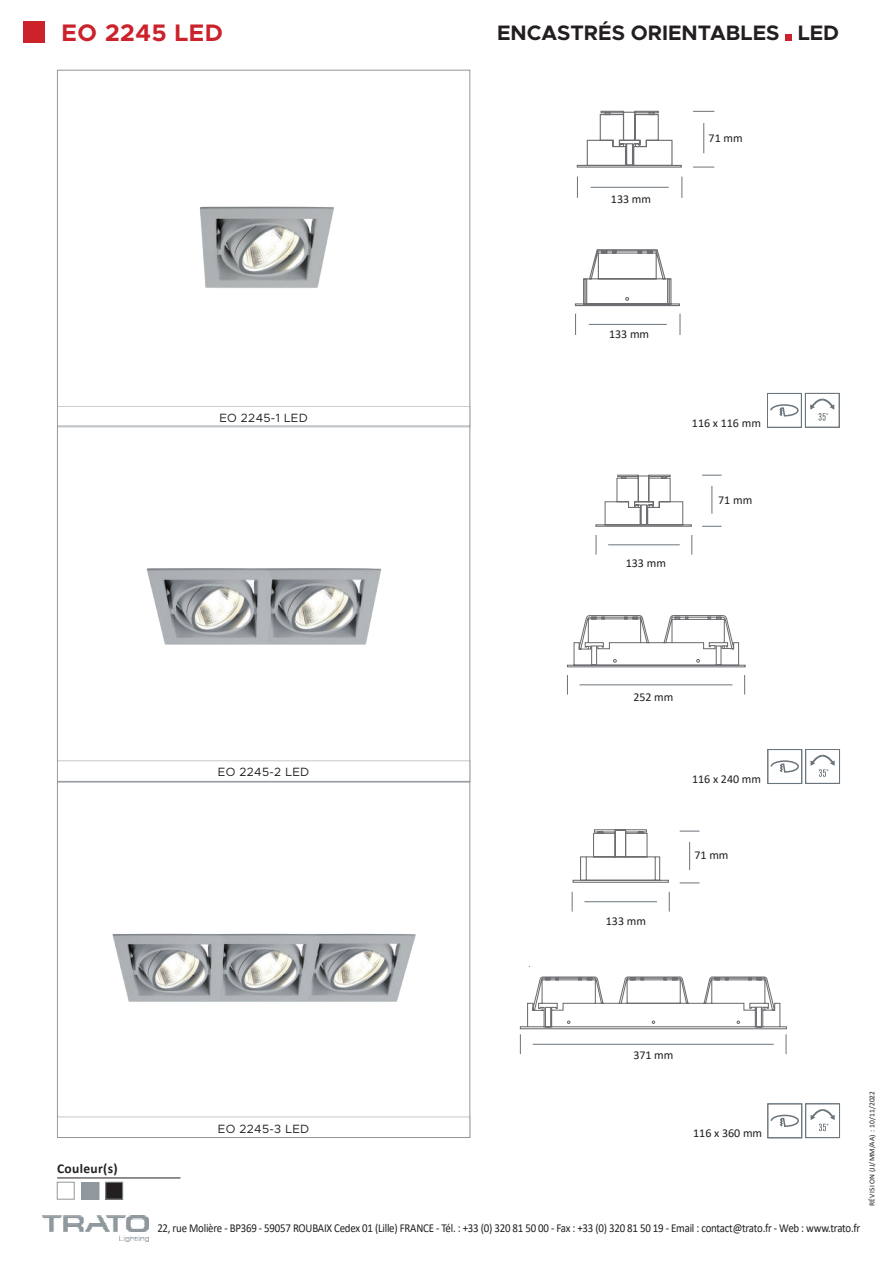
<style>
.page{position:relative;width:893px;height:1263px;background:#fff}
.page>*{position:absolute;margin:0;border:0;box-sizing:border-box;transform-origin:0 0}
.t1{font:700 24px "Metropolis";letter-spacing:.025em;color:#cb222c}
.t2{font:700 21px "Metropolis";color:#231f20}
.t3{font:700 13.5px "Calibri";letter-spacing:.025em;color:#231f20}
.t4{font:12.15px "Calibri";letter-spacing:-.02em;color:#231f20;scale:.9 1}
.t5{font:12px "Calibri";color:#1e1d20}
.t6{font:12px "Metropolis";letter-spacing:.025em;color:#231f20}
.t7{font:7.5px "Calibri";letter-spacing:.02em;color:#231f20}
</style>
<div class="page">
<img style="left:42px;top:1215px;width:106px;height:27px">
<img style="left:99px;top:568px;width:330px;height:193px">
<div style="left:23px;top:21px;width:22px;height:22px;background:#cb222c"></div>
<div style="left:785px;top:34px;width:7px;height:6px;background:#cb222c"></div>
<img style="left:89px;top:933px;width:349px;height:184px">
<img style="left:199px;top:206px;width:135px;height:82px">
<div style="left:57px;top:406px;width:413px;height:21px;border:1px solid #90979d"></div>
<div style="left:57px;top:1117px;width:413px;height:21px;border:1px solid #90979d"></div>
<hr style="left:57px;top:1178px;width:123px;height:1px;background:#231f20">
<div style="left:57px;top:1182px;width:17px;height:17px;border:1px solid #90979d"></div>
<div style="left:82px;top:1182px;width:17px;height:17px;background:#90979d"></div>
<div style="left:106px;top:1182px;width:17px;height:17px;background:#231f20"></div>
<div style="left:106px;top:1182px;width:17px;height:17px;border:1px solid #90979d"></div>
<svg style="left:810px;top:398px;width:25px;height:23px"></svg>
<div style="left:805px;top:393px;width:34px;height:34px;border:1px solid #6a747b"></div>
<svg style="left:770px;top:404px;width:29px;height:13px"></svg>
<div style="left:767px;top:393px;width:34px;height:34px;border:1px solid #6a747b"></div>
<hr style="left:589px;top:324px;width:78px;height:1px;background:#6a747b">
<svg style="left:575px;top:314px;width:1px;height:21px"></svg>
<svg style="left:680px;top:314px;width:1px;height:21px"></svg>
<hr style="left:703px;top:123px;width:1px;height:30px;background:#6a747b">
<svg style="left:693px;top:167px;width:21px;height:1px"></svg>
<svg style="left:693px;top:111px;width:21px;height:1px"></svg>
<svg style="left:577px;top:111px;width:105px;height:87px"></svg>
<hr style="left:591px;top:310px;width:78px;height:1px;background:#6a747b">
<svg style="left:575px;top:249px;width:105px;height:58px"></svg>
<svg style="left:712px;top:486px;width:1px;height:28px"></svg>
<svg style="left:702px;top:526px;width:20px;height:1px"></svg>
<svg style="left:702px;top:475px;width:20px;height:1px"></svg>
<svg style="left:595px;top:475px;width:97px;height:52px"></svg>
<hr style="left:608px;top:544px;width:72px;height:1px;background:#6a747b">
<svg style="left:596px;top:535px;width:1px;height:19px"></svg>
<svg style="left:691px;top:535px;width:1px;height:19px"></svg>
<hr style="left:572px;top:669px;width:153px;height:1px;background:#6a747b">
<svg style="left:810px;top:754px;width:25px;height:23px"></svg>
<div style="left:806px;top:749px;width:34px;height:34px;border:1px solid #6a747b"></div>
<div style="left:768px;top:749px;width:34px;height:35px;border:1px solid #6a747b"></div>
<svg style="left:770px;top:760px;width:29px;height:13px"></svg>
<div style="left:768px;top:749px;width:34px;height:34px;border:1px solid #6a747b"></div>
<hr style="left:616px;top:604px;width:71px;height:1px;background:#6a747b">
<hr style="left:580px;top:684px;width:152px;height:1px;background:#6a747b">
<svg style="left:567px;top:675px;width:1px;height:19px"></svg>
<svg style="left:744px;top:675px;width:1px;height:19px"></svg>
<svg style="left:567px;top:615px;width:179px;height:53px"></svg>
<svg style="left:571px;top:829px;width:129px;height:83px"></svg>
<svg style="left:810px;top:1109px;width:25px;height:22px"></svg>
<div style="left:806px;top:1104px;width:34px;height:34px;border:1px solid #6a747b"></div>
<svg style="left:770px;top:1114px;width:29px;height:13px"></svg>
<div style="left:768px;top:1104px;width:34px;height:34px;border:1px solid #6a747b"></div>
<svg style="left:520px;top:966px;width:267px;height:88px"></svg>
<h1 class="t1" style="left:62px;top:20px;width:163px">EO 2245 LED</h1>
<h2 class="t2" style="left:497px;top:21px;width:344px">ENCASTRÉS ORIENTABLES LED</h2>
<p class="t5" style="left:611px;top:193px;width:42px">133 mm</p>
<p class="t5" style="left:709px;top:132px;width:36px">71 mm</p>
<p class="t6" style="left:219px;top:412px;width:90px">EO 2245-1 LED</p>
<p class="t5" style="left:609px;top:328px;width:42px">133 mm</p>
<p class="t5" style="left:626px;top:557px;width:42px">133 mm</p>
<p class="t5" style="left:692px;top:417px;width:71px">116 x 116 mm</p>
<p class="t5" style="left:718px;top:494px;width:36px">71 mm</p>
<p class="t6" style="left:218px;top:767px;width:93px">EO 2245-2 LED</p>
<p class="t5" style="left:633px;top:691px;width:42px">252 mm</p>
<p class="t5" style="left:606px;top:915px;width:42px">133 mm</p>
<p class="t5" style="left:692px;top:773px;width:71px">116 x 240 mm</p>
<p class="t5" style="left:694px;top:849px;width:36px">71 mm</p>
<p class="t3" style="left:57px;top:1164px;width:62px">Couleur(s)</p>
<p class="t5" style="left:633px;top:1049px;width:42px">371 mm</p>
<p class="t6" style="left:218px;top:1123px;width:93px">EO 2245-3 LED</p>
<p class="t5" style="left:693px;top:1127px;width:71px">116 x 360 mm</p>
<p class="t4" style="left:157px;top:1222px;width:782px">22, rue Molière - BP369 - 59057 ROUBAIX Cedex 01 (Lille) FRANCE - Tél. : +33 (0) 320 81 50 00 - Fax : +33 (0) 320 81 50 19 - Email : contact@trato.fr - Web : www.trato.fr</p>
<p class="t7" style="left:868px;top:1206px;width:117px;rotate:-90deg">RÉVISION (JJ/MM/AA) : 10/11/2022</p>
</div>
